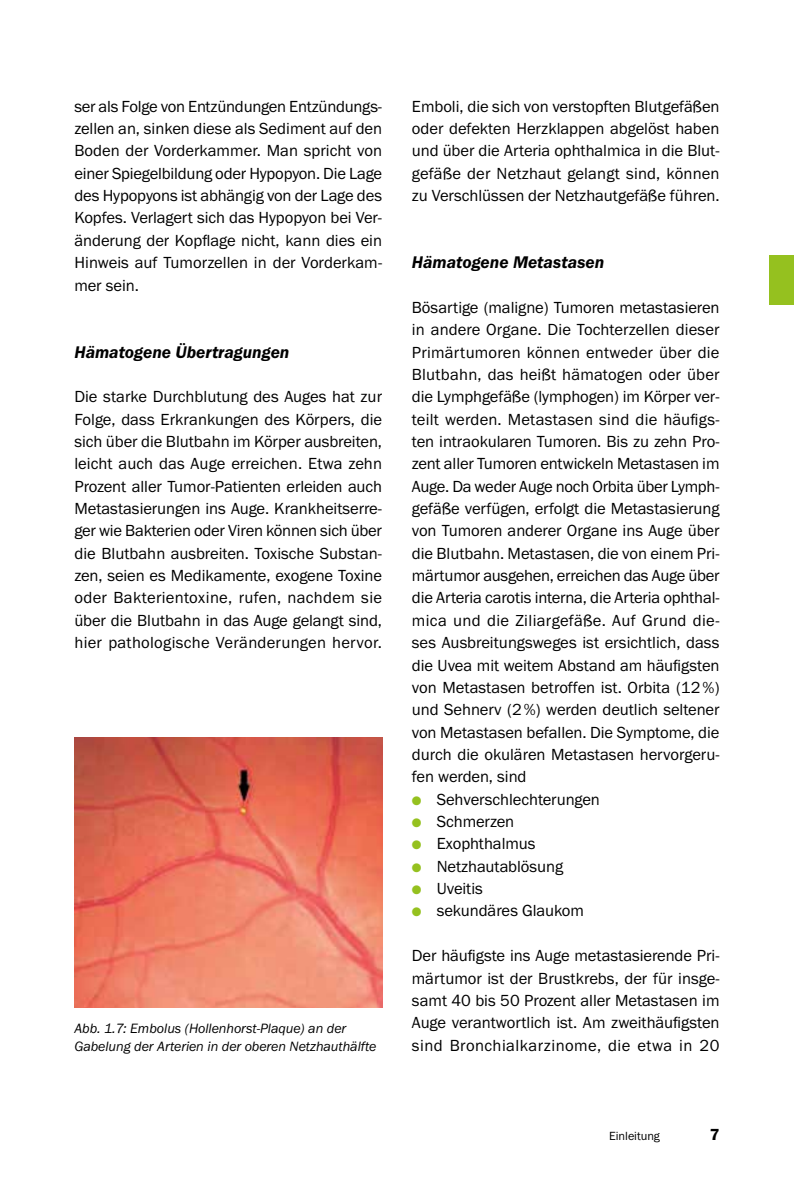
<style>
.page{position:relative;width:794px;height:1191px;background:#fff}
.page>*{position:absolute;margin:0;border:0;box-sizing:border-box;transform-origin:0 0}
.t1{font:italic 600 17.5px "Franklin Gothic";color:#000}
.t2{font:16.62px/22.4px "Franklin Gothic";color:#000;text-align:justify}
.t3{font:600 16.62px "Franklin Gothic";color:#000}
.t4{font:italic 14px/17.5px "Franklin Gothic";letter-spacing:-.005em;color:#000}
.t5{font:12.25px "Franklin Gothic";color:#000}
.s1{color:#95c11f}
</style>
<div class="page">
<div style="left:769px;top:255px;width:25px;height:50px;background:#95c11f"></div>
<img style="left:74px;top:737px;width:308px;height:270px">
<p class="t2" style="left:74px;top:95px;width:309px">ser als Folge von Entzündungen Entzündungs&shy;zellen an, sinken diese als Sediment auf den Boden der Vorderkammer. Man spricht von einer Spiegelbildung oder Hypopyon. Die Lage des Hypopyons ist abhängig von der Lage des Kopfes. Verlagert sich das Hypopyon bei Ver&shy;änderung der Kopflage nicht, kann dies ein Hinweis auf Tumorzellen in der Vorderkam&shy;mer sein.</p>
<p class="t1" style="left:74px;top:342px;width:216px">Hämatogene Übertragungen</p>
<p class="t2" style="left:74px;top:386px;width:309px">Die starke Durchblutung des Auges hat zur Folge, dass Erkrankungen des Körpers, die sich über die Blutbahn im Körper ausbreiten, leicht auch das Auge erreichen. Etwa zehn Prozent aller Tumor-Patienten erleiden auch Metastasierungen ins Auge. Krankheitserre&shy;ger wie Bakterien oder Viren können sich über die Blutbahn ausbreiten. Toxische Substan&shy;zen, seien es Medikamente, exogene Toxine oder Bakterientoxine, rufen, nachdem sie über die Blutbahn in das Auge gelangt sind, hier pathologische Veränderungen hervor.</p>
<p class="t4" style="left:74px;top:1020px;width:303px">Abb. 1.7: Embolus (Hollenhorst-Plaque) an der<br>Gabelung der Arterien in der oberen Netzhauthälfte</p>
<p class="t2" style="left:412px;top:95px;width:309px">Emboli, die sich von verstopften Blutgefäßen oder defekten Herzklappen abgelöst haben und über die Arteria ophthalmica in die Blut&shy;gefäße der Netzhaut gelangt sind, können zu Verschlüssen der Netzhautgefäße führen.</p>
<p class="t1" style="left:412px;top:252px;width:194px">Hämatogene Metastasen</p>
<p class="t2" style="left:412px;top:296px;width:309px">Bösartige (maligne) Tumoren metastasieren in andere Organe. Die Tochterzellen dieser Primärtumoren können entweder über die Blutbahn, das heißt hämatogen oder über die Lymphgefäße (lymphogen) im Körper ver&shy;teilt werden. Metastasen sind die häufigs&shy;ten intraokularen Tumoren. Bis zu zehn Pro&shy;zent aller Tumoren entwickeln Metastasen im Auge. Da weder Auge noch Orbita über Lymph&shy;gefäße verfügen, erfolgt die Metastasierung von Tumoren anderer Organe ins Auge über die Blutbahn. Metastasen, die von einem Pri&shy;märtumor ausgehen, erreichen das Auge über die Arteria carotis interna, die Arteria ophthal&shy;mica und die Ziliargefäße. Auf Grund die&shy;ses Ausbreitungsweges ist ersichtlich, dass die Uvea mit weitem Abstand am häufigsten von Metastasen betroffen ist. Orbita (12%) und Sehnerv (2%) werden deutlich seltener von Metastasen befallen. Die Symptome, die durch die okulären Metastasen hervorgeru&shy;fen werden, sind</p>
<p class="t2" style="left:412px;top:788px;width:189px"><span class="s1">●</span> Sehverschlechterungen</p>
<p class="t2" style="left:412px;top:810px;width:104px"><span class="s1">●</span> Schmerzen</p>
<p class="t2" style="left:412px;top:833px;width:125px"><span class="s1">●</span> Exophthalmus</p>
<p class="t2" style="left:412px;top:855px;width:153px"><span class="s1">●</span> Netzhautablösung</p>
<p class="t2" style="left:412px;top:877px;width:73px"><span class="s1">●</span> Uveitis</p>
<p class="t2" style="left:412px;top:900px;width:174px"><span class="s1">●</span> sekundäres Glaukom</p>
<p class="t2" style="left:412px;top:944px;width:309px">Der häufigste ins Auge metastasierende Pri&shy;märtumor ist der Brustkrebs, der für insge&shy;samt 40 bis 50 Prozent aller Metastasen im Auge verantwortlich ist. Am zweithäufigsten sind Bronchialkarzinome, die etwa in 20</p>
<p class="t5" style="left:609px;top:1129px;width:52px">Einleitung</p>
<p class="t3" style="left:710px;top:1125px;width:11px">7</p>
</div>
